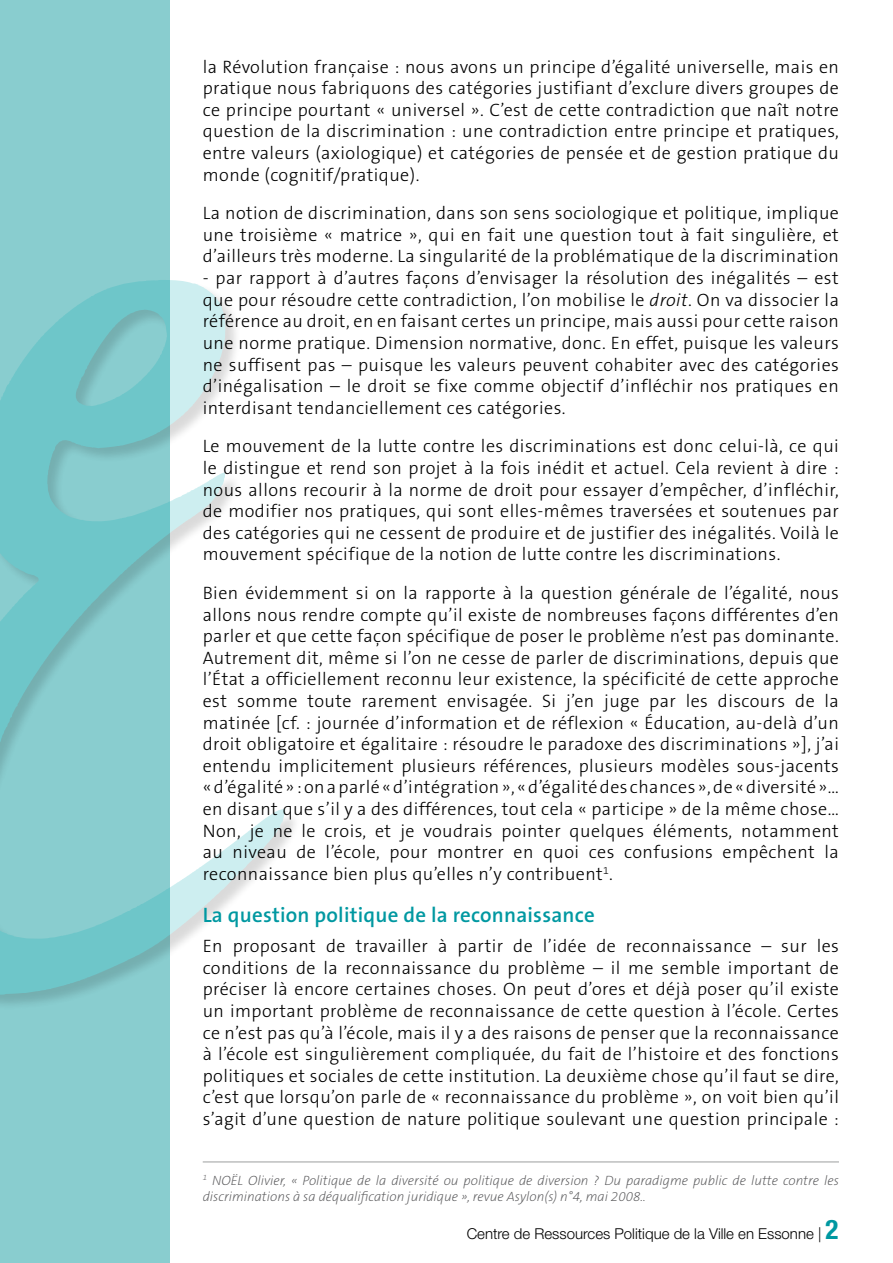
<style>
.page{position:relative;width:893px;height:1263px;background:#fff}
.page>*{position:absolute;margin:0;border:0;box-sizing:border-box;transform-origin:0 0}
.t1{font:600 21px "The Sans B6";letter-spacing:.01em;color:#0098a1}
.t2{font:300 18px/21.6px "The Sans B3";letter-spacing:.025em;color:#000;text-align:justify}
.t3{font:300 15px "Helvetica Neue LT Std";color:#000}
.t4{font:italic 200 13.5px/16.2px "The Sans B2";color:#58585a}
.s1{font-style:italic}
.s2{font-weight:700;font-stretch:condensed;font-size:27px;color:#0098a1}
</style>
<div class="page">
<div style="left:0;top:0;width:169px;height:1263px;background:#89cdcf"></div>
<div style="left:0;top:280px;width:301px;height:731px;background:#000;opacity:.75"></div>
<img style="left:7px;top:280px;width:152px;height:106px">
<hr style="left:203px;top:1161px;width:636px;height:1px;background:#9c9e9f">
<p class="t2" style="left:203px;top:57px;width:638px">la Révolution française : nous avons un principe d’égalité universelle, mais en pratique nous fabriquons des catégories justifiant d’exclure divers groupes de ce principe pourtant « universel ». C’est de cette contradiction que naît notre question de la discrimination : une contradiction entre principe et pratiques, entre valeurs (axiologique) et catégories de pensée et de gestion pratique du monde (cognitif/pratique).</p>
<p class="t2" style="left:203px;top:203px;width:638px">La notion de discrimination, dans son sens sociologique et politique, implique une troisième « matrice », qui en fait une question tout à fait singulière, et d’ailleurs très moderne. La singularité de la problématique de la discrimination</p>
<p class="t2" style="left:203px;top:268px;width:638px">- par rapport à d’autres façons d’envisager la résolution des inégalités – est que pour résoudre cette contradiction, l’on mobilise le <span class="s1">droit</span>. On va dissocier la référence au droit, en en faisant certes un principe, mais aussi pour cette raison une norme pratique. Dimension normative, donc. En effet, puisque les valeurs ne suffisent pas – puisque les valeurs peuvent cohabiter avec des catégories d’inégalisation – le droit se fixe comme objectif d’infléchir nos pratiques en interdisant tendanciellement ces catégories.</p>
<p class="t2" style="left:203px;top:436px;width:638px">Le mouvement de la lutte contre les discriminations est donc celui-là, ce qui le distingue et rend son projet à la fois inédit et actuel. Cela revient à dire : nous allons recourir à la norme de droit pour essayer d’empêcher, d’infléchir, de modifier nos pratiques, qui sont elles-mêmes traversées et soutenues par des catégories qui ne cessent de produire et de justifier des inégalités. Voilà le mouvement spécifique de la notion de lutte contre les discriminations.</p>
<p class="t2" style="left:203px;top:583px;width:638px">Bien évidemment si on la rapporte à la question générale de l’égalité, nous allons nous rendre compte qu’il existe de nombreuses façons différentes d’en parler et que cette façon spécifique de poser le problème n’est pas dominante.<br>Autrement dit, même si l’on ne cesse de parler de discriminations, depuis que l’État a officiellement reconnu leur existence, la spécificité de cette approche est somme toute rarement envisagée. Si j’en juge par les discours de la matinée [cf. : journée d’information et de réflexion « Éducation, au-delà d’un droit obligatoire et égalitaire : résoudre le paradoxe des discriminations »], j’ai entendu implicitement plusieurs références, plusieurs modèles sous-jacents « d’égalité » : on a parlé « d’intégration », « d’égalité des chances », de « diversité »… en disant que s’il y a des différences, tout cela « participe » de la même chose… Non, je ne le crois, et je voudrais pointer quelques éléments, notamment au niveau de l’école, pour montrer en quoi ces confusions empêchent la reconnaissance bien plus qu’elles n’y contribuent<sup>1</sup>.</p>
<p class="t1" style="left:203px;top:904px;width:394px">La question politique de la reconnaissance</p>
<p class="t2" style="left:203px;top:936px;width:638px">En proposant de travailler à partir de l’idée de reconnaissance – sur les conditions de la reconnaissance du problème – il me semble important de préciser là encore certaines choses. On peut d’ores et déjà poser qu’il existe un important problème de reconnaissance de cette question à l’école. Certes ce n’est pas qu’à l’école, mais il y a des raisons de penser que la reconnaissance à l’école est singulièrement compliquée, du fait de l’histoire et des fonctions politiques et sociales de cette institution. La deuxième chose qu’il faut se dire, c’est que lorsqu’on parle de « reconnaissance du problème », on voit bien qu’il s’agit d’une question de nature politique soulevant une question principale :</p>
<p class="t4" style="left:203px;top:1172px;width:638px"><sup>1</sup> NOËL Olivier, « Politique de la diversité ou politique de diversion ? Du paradigme public de lutte contre les discriminations à sa déqualification juridique », revue Asylon(s) n°4, mai 2008..</p>
<p class="t3" style="left:467px;top:1224px;width:373px">Centre de Ressources Politique de la Ville en Essonne | <span class="s2">2</span></p>
</div>
